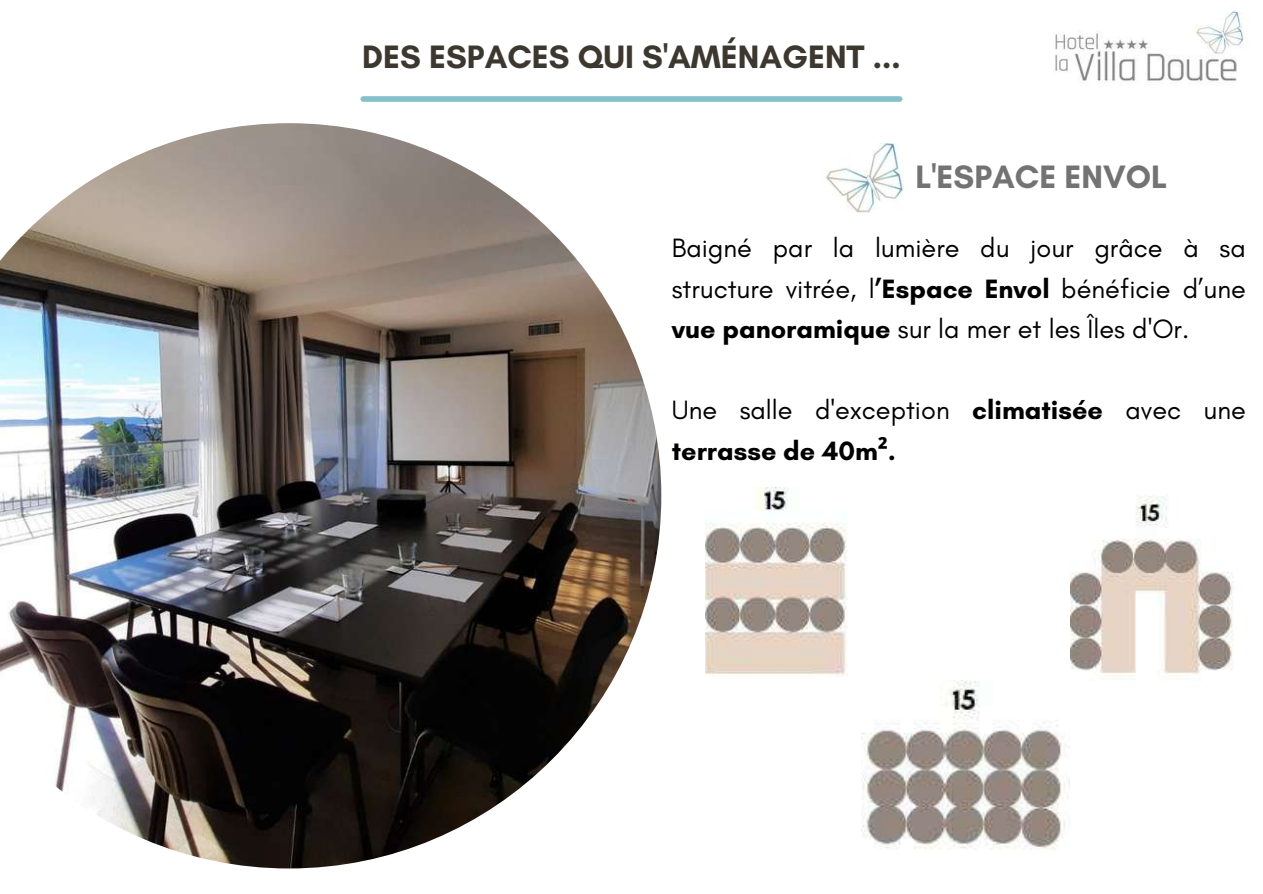
<style>
.page{position:relative;width:1263px;height:894px;background:#fff}
.page>*{position:absolute;margin:0;border:0;box-sizing:border-box;transform-origin:0 0}
.t1{font:700 33px "Glacial Indifference";color:#3d382f}
.t2{font:700 33px "Glacial Indifference";color:#737373}
.t3{font:27px/40.5px "Glacial Indifference";color:#000;text-align:justify}
.s1{font-weight:700}
.s2{font-family:"Noto Sans";font-weight:700}
</style>
<div class="page">
<img style="left:0;top:123px;width:661px;height:745px">
<img style="left:1055px;top:11px;width:189px;height:72px">
<div style="left:363px;top:96px;width:537px;height:6px;background:#84c1cc"></div>
<img style="left:861px;top:680px;width:208px;height:169px">
<img style="left:706px;top:487px;width:141px;height:189px">
<img style="left:1071px;top:495px;width:163px;height:184px">
<img style="left:826px;top:144px;width:77px;height:68px">
<p class="t1" style="left:362px;top:37px;width:540px">DES ESPACES QUI S'AMÉNAGENT ...</p>
<p class="t2" style="left:915px;top:157px;width:253px">L'ESPACE ENVOL</p>
<p class="t3" style="left:672px;top:227px;width:575px">Baigné par la lumière du jour grâce à sa structure vitrée, l<span class="s1">’Espace Envol</span> bénéficie d’une <span class="s1">vue panoramique</span> sur la mer et les Îles d'Or.</p>
<p class="t3" style="left:672px;top:389px;width:575px">Une salle d'exception <span class="s1">climatisée</span> avec une <span class="s1">terrasse de 40m</span><span class="s2">²</span><span class="s1">.</span></p>
</div>
